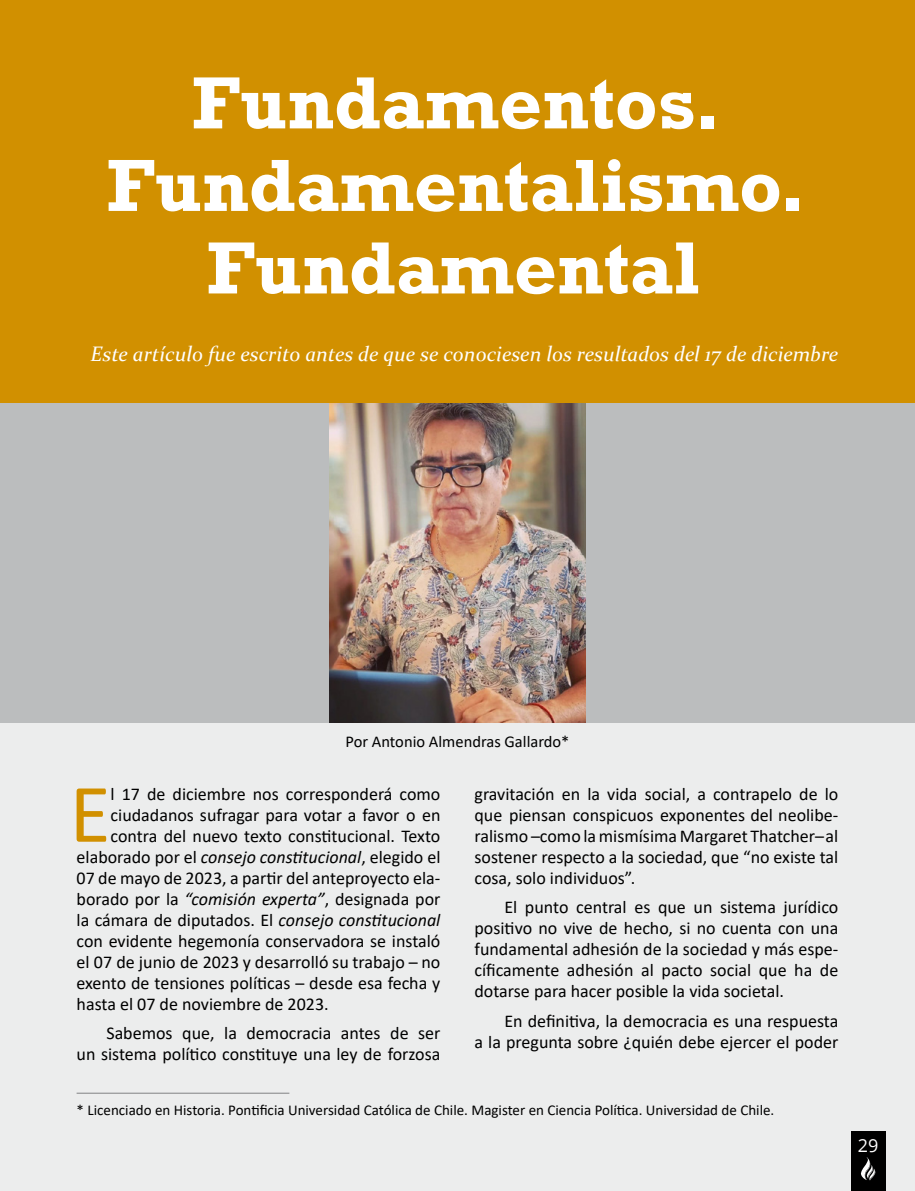
<style>
.page{position:relative;width:915px;height:1191px;background:#fff}
.page>*{position:absolute;margin:0;border:0;box-sizing:border-box;transform-origin:0 0}
.t1{font:84.15px "Calibri";color:#d19000}
.t2{font:700 75px/82.5px "Rockwell";color:#fff;text-align:center}
.t3{font:italic 21px "Constantia";color:#fff}
.t4{font:18px/21px "Calibri";color:#000;text-align:right}
.t5{font:18px "Open Sans";color:#fff}
.t6{font:16.5px "Calibri";color:#000}
.t7{font:15px "Calibri";color:#000}
.s1{font-style:italic}
</style>
<div class="page">
<div style="left:0;top:0;width:914px;height:1191px;background:#eceded"></div>
<div style="left:850px;top:1131px;width:34px;height:60px;background:#000"></div>
<svg style="left:861px;top:1157px;width:14px;height:23px"></svg>
<div style="left:0;top:0;width:914px;height:403px;background:#d19000"></div>
<div style="left:0;top:403px;width:914px;height:319px;background:#bbbdbe"></div>
<img style="left:330px;top:403px;width:255px;height:319px">
<hr style="left:77px;top:1092px;width:212px;height:1px;background:#87888a">
<h2 class="t2" style="left:106px;top:62px;width:700px">Fundamentos.<br>Fundamentalismo.<br>Fundamental</h2>
<p class="t3" style="left:90px;top:339px;width:749px">Este artículo fue escrito antes de que se conociesen los resultados del 17 de diciembre</p>
<p class="t6" style="left:345px;top:730px;width:225px">Por Antonio Almendras Gallardo*</p>
<h1 class="t1" style="left:69px;top:755px;width:43px">E</h1>
<p class="t4" style="left:111px;top:782px;width:331px">l 17 de diciembre nos corresponderá como</p>
<p class="t4" style="left:111px;top:803px;width:331px">ciudadanos sufragar para votar a favor o en</p>
<p class="t4" style="left:111px;top:824px;width:331px">contra del nuevo texto constitucional. Texto</p>
<p class="t4" style="left:77px;top:845px;width:365px">elaborado por el <span class="s1">consejo constitucional</span>, elegido el</p>
<p class="t4" style="left:77px;top:867px;width:365px">07 de mayo de 2023, a partir del anteproyecto ela-</p>
<p class="t4" style="left:77px;top:888px;width:365px">borado por la <span class="s1">“comisión experta”</span>, designada por</p>
<p class="t4" style="left:77px;top:909px;width:365px">la cámara de diputados. El <span class="s1">consejo constitucional</span></p>
<p class="t4" style="left:77px;top:930px;width:365px">con evidente hegemonía conservadora se instaló</p>
<p class="t4" style="left:77px;top:951px;width:365px">el 07 de junio de 2023 y desarrolló su trabajo – no</p>
<p class="t4" style="left:77px;top:972px;width:365px">exento de tensiones políticas – desde esa fecha y</p>
<p class="t4" style="left:77px;top:993px;width:253px">hasta el 07 de noviembre de 2023.</p>
<p class="t4" style="left:77px;top:1022px;width:365px">Sabemos que, la democracia antes de ser<br>un sistema político constituye una ley de forzosa</p>
<p class="t4" style="left:474px;top:783px;width:365px;text-align:justify">gravitación en la vida social, a contrapelo de lo que piensan conspicuos exponentes del neolibe&shy;ralismo –como la mismísima Margaret Thatcher– al sostener respecto a la sociedad, que “no existe tal cosa, solo individuos”.</p>
<p class="t4" style="left:474px;top:896px;width:365px;text-align:justify;text-indent:30px">El punto central es que un sistema jurídico positivo no vive de hecho, si no cuenta con una fundamental adhesión de la sociedad y más espe&shy;cíficamente adhesión al pacto social que ha de dotarse para hacer posible la vida societal.</p>
<p class="t4" style="left:474px;top:1010px;width:365px">En definitiva, la democracia es una respuesta<br>a la pregunta sobre ¿quién debe ejercer el poder</p>
<p class="t7" style="left:77px;top:1099px;width:699px">* Licenciado en Historia. Pontificia Universidad Católica de Chile. Magister en Ciencia Política. Universidad de Chile.</p>
<p class="t5" style="left:857px;top:1133px;width:22px">29</p>
</div>
